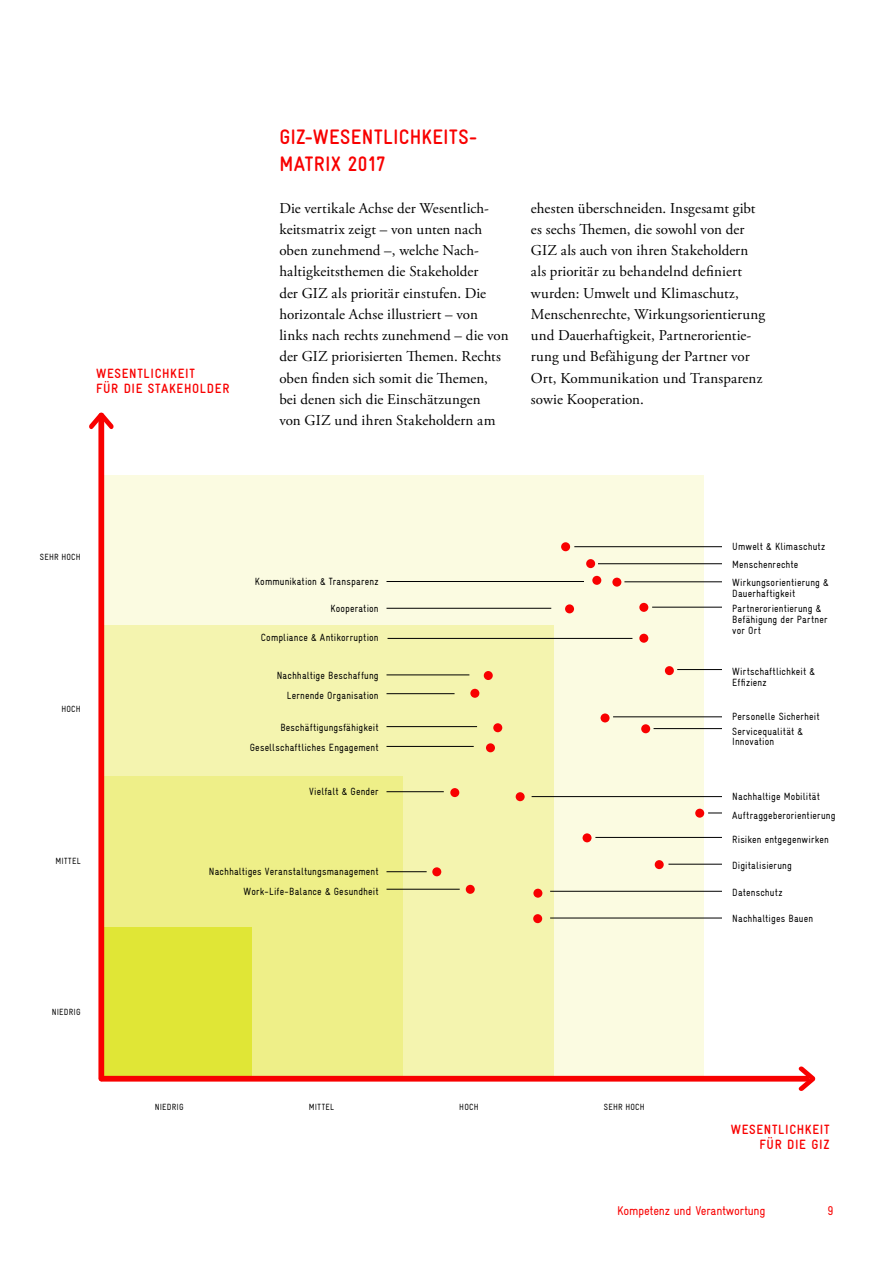
<style>
.page{position:relative;width:893px;height:1263px;background:#fff}
.page>*{position:absolute;margin:0;border:0;box-sizing:border-box;transform-origin:0 0}
.t1{font:700 condensed 21px/27px "Gravur";letter-spacing:.015em;color:#f80000}
.t2{font:15px/21.3px "Adobe Garamond Pro";letter-spacing:.005em;color:#000}
.t3{font:700 condensed 13.5px/15px "Gravur";letter-spacing:.05em;color:#f80000}
.t4{font:condensed 12.75px "Gravur";letter-spacing:-.02em;color:#f80000}
.t5{font:condensed 10.5px/10.9px "Gravur";letter-spacing:.015em;color:#000;scale:.95 1}
.t6{font:condensed 9px "Gravur";letter-spacing:.025em;color:#000;scale:.95 1}
</style>
<div class="page">
<svg style="left:89px;top:413px;width:25px;height:16px"></svg>
<div style="left:102px;top:475px;width:602px;height:602px;background:#fbfbe1"></div>
<div style="left:102px;top:625px;width:451px;height:452px;background:#f4f4af"></div>
<div style="left:102px;top:776px;width:301px;height:301px;background:#eeef88"></div>
<div style="left:102px;top:927px;width:150px;height:150px;background:#e0e636"></div>
<div style="left:561px;top:542px;width:9px;height:9px;background:#f80000;border-radius:50%"></div>
<div style="left:586px;top:559px;width:9px;height:9px;background:#f80000;border-radius:50%"></div>
<div style="left:592px;top:576px;width:9px;height:9px;background:#f80000;border-radius:50%"></div>
<div style="left:612px;top:578px;width:9px;height:9px;background:#f80000;border-radius:50%"></div>
<div style="left:565px;top:604px;width:9px;height:9px;background:#f80000;border-radius:50%"></div>
<div style="left:639px;top:603px;width:9px;height:9px;background:#f80000;border-radius:50%"></div>
<div style="left:639px;top:634px;width:9px;height:9px;background:#f80000;border-radius:50%"></div>
<div style="left:665px;top:666px;width:9px;height:9px;background:#f80000;border-radius:50%"></div>
<div style="left:484px;top:671px;width:9px;height:9px;background:#f80000;border-radius:50%"></div>
<div style="left:470px;top:689px;width:9px;height:9px;background:#f80000;border-radius:50%"></div>
<div style="left:641px;top:724px;width:9px;height:9px;background:#f80000;border-radius:50%"></div>
<div style="left:601px;top:713px;width:9px;height:9px;background:#f80000;border-radius:50%"></div>
<div style="left:493px;top:723px;width:9px;height:9px;background:#f80000;border-radius:50%"></div>
<div style="left:486px;top:743px;width:9px;height:9px;background:#f80000;border-radius:50%"></div>
<div style="left:450px;top:788px;width:9px;height:9px;background:#f80000;border-radius:50%"></div>
<div style="left:516px;top:792px;width:9px;height:9px;background:#f80000;border-radius:50%"></div>
<div style="left:695px;top:809px;width:9px;height:9px;background:#f80000;border-radius:50%"></div>
<div style="left:583px;top:833px;width:9px;height:9px;background:#f80000;border-radius:50%"></div>
<div style="left:432px;top:867px;width:9px;height:9px;background:#f80000;border-radius:50%"></div>
<div style="left:466px;top:885px;width:9px;height:9px;background:#f80000;border-radius:50%"></div>
<div style="left:533px;top:889px;width:9px;height:9px;background:#f80000;border-radius:50%"></div>
<div style="left:533px;top:914px;width:9px;height:9px;background:#f80000;border-radius:50%"></div>
<div style="left:655px;top:860px;width:9px;height:9px;background:#f80000;border-radius:50%"></div>
<hr style="left:598px;top:563px;width:170px;height:1px;background:#000">
<hr style="left:574px;top:546px;width:194px;height:1px;background:#000">
<hr style="left:624px;top:581px;width:144px;height:1px;background:#000">
<hr style="left:652px;top:607px;width:116px;height:1px;background:#000">
<hr style="left:388px;top:638px;width:244px;height:1px;background:#000">
<hr style="left:677px;top:669px;width:91px;height:1px;background:#000">
<hr style="left:654px;top:728px;width:114px;height:1px;background:#000">
<hr style="left:708px;top:813px;width:60px;height:1px;background:#000">
<hr style="left:668px;top:864px;width:100px;height:1px;background:#000">
<hr style="left:595px;top:837px;width:173px;height:1px;background:#000">
<hr style="left:532px;top:796px;width:218px;height:1px;background:#000">
<hr style="left:550px;top:891px;width:218px;height:1px;background:#000">
<hr style="left:550px;top:918px;width:218px;height:1px;background:#000">
<hr style="left:386px;top:608px;width:165px;height:1px;background:#000">
<hr style="left:386px;top:581px;width:198px;height:1px;background:#000">
<hr style="left:386px;top:675px;width:83px;height:1px;background:#000">
<hr style="left:386px;top:693px;width:69px;height:1px;background:#000">
<hr style="left:386px;top:726px;width:91px;height:1px;background:#000">
<hr style="left:386px;top:746px;width:88px;height:1px;background:#000">
<hr style="left:386px;top:791px;width:58px;height:1px;background:#000">
<hr style="left:386px;top:871px;width:41px;height:1px;background:#000">
<hr style="left:386px;top:889px;width:74px;height:1px;background:#000">
<hr style="left:613px;top:716px;width:121px;height:1px;background:#000">
<div style="left:722px;top:529px;width:121px;height:446px;background:#fff"></div>
<div style="left:98px;top:416px;width:6px;height:662px;background:#f80000"></div>
<svg style="left:799px;top:1066px;width:16px;height:25px"></svg>
<div style="left:102px;top:1076px;width:704px;height:5px;background:#f80000"></div>
<p class="t3" style="left:96px;top:366px;width:135px">WESENTLICHKEIT<br>FÜR DIE STAKEHOLDER</p>
<h1 class="t1" style="left:279px;top:123px;width:199px">GIZ-WESENTLICHKEITS-<br>MATRIX 2017</h1>
<p class="t2" style="left:279px;top:198px;width:231px">Die vertikale Achse der Wesentlich&shy;keitsmatrix zeigt – von unten nach oben zunehmend –, welche Nach&shy;haltigkeitsthemen die Stakeholder<br>der GIZ als prioritär einstufen. Die horizontale Achse illustriert – von links nach rechts zunehmend – die von der GIZ priorisierten Themen. Rechts oben finden sich somit die Themen, bei denen sich die Einschätzungen<br>von GIZ und ihren Stakeholdern am</p>
<p class="t2" style="left:531px;top:198px;width:236px">ehesten überschneiden. Insgesamt gibt es sechs Themen, die sowohl von der GIZ als auch von ihren Stakeholdern als prioritär zu behandelnd definiert wurden: Umwelt und Klimaschutz, Menschenrechte, Wirkungsorientierung und Dauerhaftigkeit, Partnerorientie&shy;rung und Befähigung der Partner vor Ort, Kommunikation und Transparenz sowie Kooperation.</p>
<p class="t6" style="left:40px;top:552px;width:44px">SEHR HOCH</p>
<p class="t6" style="left:61px;top:704px;width:22px">HOCH</p>
<p class="t6" style="left:55px;top:855px;width:28px">MITTEL</p>
<p class="t6" style="left:52px;top:1007px;width:32px">NIEDRIG</p>
<p class="t5" style="left:255px;top:576px;width:132px">Kommunikation &amp; Transparenz</p>
<p class="t5" style="left:330px;top:603px;width:52px">Kooperation</p>
<p class="t5" style="left:261px;top:632px;width:125px">Compliance &amp; Antikorruption</p>
<p class="t5" style="left:277px;top:666px;width:109px;line-height:19.4px;text-align:right">Nachhaltige Beschaffung<br>Lernende Organisation</p>
<p class="t5" style="left:250px;top:717px;width:137px;line-height:20.1px;text-align:right">Beschäftigungsfähigkeit<br>Gesellschaftliches Engagement</p>
<p class="t5" style="left:309px;top:786px;width:75px">Vielfalt &amp; Gender</p>
<p class="t5" style="left:209px;top:861px;width:180px;line-height:20.1px;text-align:right">Nachhaltiges Veranstaltungsmanagement<br>Work-Life-Balance &amp; Gesundheit</p>
<p class="t6" style="left:155px;top:1101px;width:32px">NIEDRIG</p>
<p class="t6" style="left:309px;top:1101px;width:28px">MITTEL</p>
<p class="t6" style="left:459px;top:1101px;width:22px">HOCH</p>
<p class="t5" style="left:732px;top:537px;width:99px;line-height:18px">Umwelt &amp; Klimaschutz<br>Menschenrechte</p>
<p class="t5" style="left:732px;top:603px;width:102px">Partnerorientierung &amp;<br>Befähigung der Partner vor Ort</p>
<p class="t5" style="left:732px;top:666px;width:89px">Wirtschaftlichkeit &amp;<br>Effizienz</p>
<p class="t5" style="left:732px;top:711px;width:94px">Personelle Sicherheit</p>
<p class="t5" style="left:732px;top:577px;width:103px">Wirkungsorientierung &amp;<br>Dauerhaftigkeit</p>
<p class="t5" style="left:732px;top:725px;width:76px">Servicequalität &amp;<br>Innovation</p>
<p class="t5" style="left:732px;top:791px;width:94px">Nachhaltige Mobilität</p>
<p class="t5" style="left:732px;top:810px;width:110px">Auftraggeberorientierung</p>
<p class="t5" style="left:732px;top:834px;width:103px">Risiken entgegenwirken</p>
<p class="t5" style="left:732px;top:860px;width:64px">Digitalisierung</p>
<p class="t5" style="left:732px;top:886px;width:54px">Datenschutz</p>
<p class="t6" style="left:604px;top:1101px;width:44px">SEHR HOCH</p>
<p class="t5" style="left:732px;top:913px;width:87px">Nachhaltiges Bauen</p>
<p class="t3" style="left:731px;top:1122px;width:100px;text-align:right">WESENTLICHKEIT<br>FÜR DIE GIZ</p>
<p class="t4" style="left:617px;top:1204px;width:150px">Kompetenz und Verantwortung</p>
<p class="t4" style="left:827px;top:1204px;width:8px">9</p>
</div>
